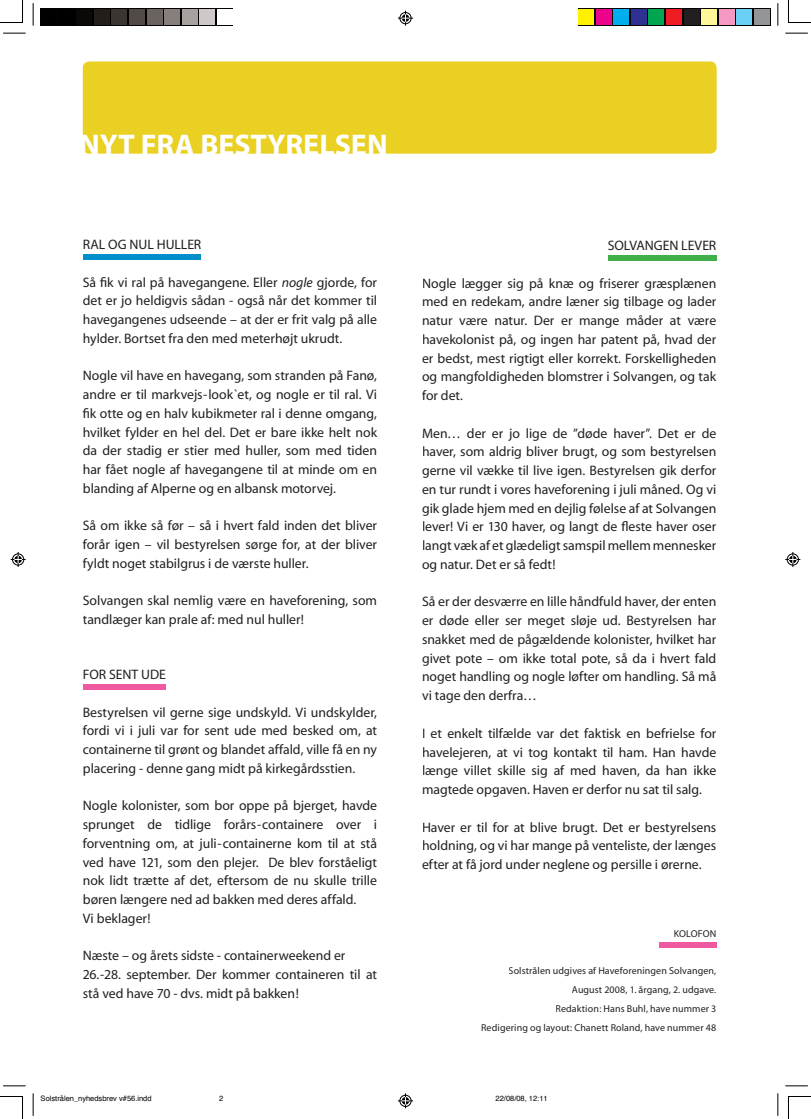
<style>
.page{position:relative;width:811px;height:1119px;background:#fff}
.page>*{position:absolute;margin:0;border:0;box-sizing:border-box;transform-origin:0 0}
.t1{font:700 30px "Myriad";color:#fff}
.t2{font:13.75px/18.8px "Myriad";color:#231f20;text-align:justify}
.t3{font:10px/18.8px "Myriad";letter-spacing:.01em;color:#231f20;text-align:right}
.t4{font:7.5px "Helvetica";color:#000}
.s1{font-style:italic}
</style>
<div class="page">
<div style="left:83px;top:61px;width:633px;height:93px;background:#e9d022;border-radius:7px"></div>
<div style="left:83px;top:255px;width:117px;height:5px;background:#008fca"></div>
<div style="left:83px;top:685px;width:82px;height:5px;background:#ef59a1"></div>
<div style="left:608px;top:256px;width:108px;height:5px;background:#40ae49"></div>
<div style="left:658px;top:942px;width:58px;height:5px;background:#ef59a1"></div>
<svg style="left:41px;top:8px;width:192px;height:18px"></svg>
<div style="left:42px;top:9px;width:15px;height:15px;background:#000"></div>
<div style="left:59px;top:9px;width:15px;height:15px;background:#000"></div>
<div style="left:77px;top:9px;width:15px;height:15px;background:#0c0806"></div>
<div style="left:94px;top:9px;width:15px;height:15px;background:#241e1b"></div>
<div style="left:112px;top:9px;width:15px;height:15px;background:#3b3532"></div>
<div style="left:129px;top:9px;width:15px;height:15px;background:#524a47"></div>
<div style="left:147px;top:9px;width:15px;height:15px;background:#6b6360"></div>
<div style="left:164px;top:9px;width:15px;height:15px;background:#867f7c"></div>
<div style="left:182px;top:9px;width:15px;height:15px;background:#a7a2a0"></div>
<div style="left:199px;top:9px;width:15px;height:15px;background:#cdc9c8"></div>
<div style="left:217px;top:9px;width:15px;height:15px;background:#fff"></div>
<svg style="left:578px;top:8px;width:192px;height:18px"></svg>
<div style="left:578px;top:9px;width:15px;height:15px;background:#fff101"></div>
<div style="left:596px;top:9px;width:15px;height:15px;background:#ed028c"></div>
<div style="left:613px;top:9px;width:15px;height:15px;background:#00aeef"></div>
<div style="left:631px;top:9px;width:15px;height:15px;background:#2e3092"></div>
<div style="left:648px;top:9px;width:15px;height:15px;background:#00a54f"></div>
<div style="left:666px;top:9px;width:15px;height:15px;background:#ee1d23"></div>
<div style="left:683px;top:9px;width:15px;height:15px;background:#231f20"></div>
<div style="left:701px;top:9px;width:15px;height:15px;background:#fff79a"></div>
<div style="left:718px;top:9px;width:15px;height:15px;background:#f499c2"></div>
<div style="left:736px;top:9px;width:15px;height:15px;background:#6bcff6"></div>
<div style="left:753px;top:9px;width:15px;height:15px;background:#939598"></div>
<svg style="left:33px;top:3px;width:1px;height:23px"></svg>
<svg style="left:3px;top:33px;width:23px;height:1px"></svg>
<svg style="left:777px;top:3px;width:1px;height:23px"></svg>
<svg style="left:785px;top:33px;width:22px;height:1px"></svg>
<svg style="left:33px;top:1093px;width:1px;height:22px"></svg>
<svg style="left:3px;top:1085px;width:23px;height:1px"></svg>
<svg style="left:777px;top:1093px;width:1px;height:22px"></svg>
<svg style="left:785px;top:1085px;width:22px;height:1px"></svg>
<svg style="left:0;top:0;width:23px;height:23px"></svg>
<svg style="left:788px;top:0;width:22px;height:23px"></svg>
<svg style="left:0;top:1096px;width:23px;height:23px"></svg>
<svg style="left:788px;top:1096px;width:22px;height:23px"></svg>
<svg style="left:398px;top:11px;width:15px;height:15px"></svg>
<svg style="left:398px;top:1093px;width:15px;height:15px"></svg>
<svg style="left:11px;top:552px;width:15px;height:15px"></svg>
<svg style="left:785px;top:552px;width:15px;height:15px"></svg>
<h1 class="t1" style="left:79px;top:129px;width:310px">NYT FRA BESTYRELSEN</h1>
<p class="t2" style="left:83px;top:236px;width:120px">RAL OG NUL HULLER</p>
<p class="t2" style="left:83px;top:273px;width:296px">Så fik vi ral på havegangene. Eller <span class="s1">nogle</span> gjorde, for det er jo heldigvis sådan - også når det kommer til havegangenes udseende – at der er frit valg på alle hylder. Bortset fra den med meterhøjt ukrudt.</p>
<p class="t2" style="left:83px;top:367px;width:296px">Nogle vil have en havegang, som stranden på Fanø, andre er til markvejs-look`et, og nogle er til ral. Vi fik otte og en halv kubikmeter ral i denne omgang, hvilket fylder en hel del. Det er bare ikke helt nok da der stadig er stier med huller, som med tiden har fået nogle af havegangene til at minde om en blanding af Alperne og en albansk motorvej.</p>
<p class="t2" style="left:83px;top:517px;width:296px">Så om ikke så før – så i hvert fald inden det bliver forår igen – vil bestyrelsen sørge for, at der bliver fyldt noget stabilgrus i de værste huller.</p>
<p class="t2" style="left:83px;top:592px;width:296px">Solvangen skal nemlig være en haveforening, som tandlæger kan prale af: med nul huller!</p>
<p class="t2" style="left:83px;top:666px;width:85px">FOR SENT UDE</p>
<p class="t2" style="left:83px;top:703px;width:296px">Bestyrelsen vil gerne sige undskyld. Vi undskylder, fordi vi i juli var for sent ude med besked om, at containerne til grønt og blandet affald, ville få en ny placering - denne gang midt på kirkegårdsstien.</p>
<p class="t2" style="left:83px;top:797px;width:296px;text-align:left">Nogle kolonister, som bor oppe på bjerget, havde sprunget de tidlige forårs-containere over i forventning om, at juli-containerne kom til at stå ved have 121, som den plejer. De blev forståeligt nok lidt trætte af det, eftersom de nu skulle trille børen længere ned ad bakken med deres affald.<br>Vi beklager!</p>
<p class="t2" style="left:83px;top:947px;width:296px;text-align:left">Næste – og årets sidste - containerweekend er<br>26.-28. september. Der kommer containeren til at stå ved have 70 - dvs. midt på bakken!</p>
<p class="t2" style="left:607px;top:237px;width:110px">SOLVANGEN LEVER</p>
<p class="t2" style="left:422px;top:274px;width:296px">Nogle lægger sig på knæ og friserer græsplænen med en redekam, andre læner sig tilbage og lader natur være natur. Der er mange måder at være havekolonist på, og ingen har patent på, hvad der er bedst, mest rigtigt eller korrekt. Forskelligheden og mangfoldigheden blomstrer i Solvangen, og tak for det.</p>
<p class="t2" style="left:422px;top:424px;width:296px">Men… der er jo lige de ”døde haver”. Det er de haver, som aldrig bliver brugt, og som bestyrelsen gerne vil vække til live igen. Bestyrelsen gik derfor en tur rundt i vores haveforening i juli måned. Og vi gik glade hjem med en dejlig følelse af at Solvangen lever! Vi er 130 haver, og langt de fleste haver oser langt væk af et glædeligt samspil mellem mennesker og natur. Det er så fedt!</p>
<p class="t2" style="left:422px;top:593px;width:296px">Så er der desværre en lille håndfuld haver, der enten er døde eller ser meget sløje ud. Bestyrelsen har snakket med de pågældende kolonister, hvilket har givet pote – om ikke total pote, så da i hvert fald noget handling og nogle løfter om handling. Så må vi tage den derfra…</p>
<p class="t2" style="left:422px;top:724px;width:296px">I et enkelt tilfælde var det faktisk en befrielse for havelejeren, at vi tog kontakt til ham. Han havde længe villet skille sig af med haven, da han ikke magtede opgaven. Haven er derfor nu sat til salg.</p>
<p class="t2" style="left:422px;top:818px;width:296px">Haver er til for at blive brugt. Det er bestyrelsens holdning, og vi har mange på venteliste, der længes efter at få jord under neglene og persille i ørerne.</p>
<p class="t3" style="left:673px;top:924px;width:44px">KOLOFON</p>
<p class="t3" style="left:481px;top:962px;width:237px">Solstrålen udgives af Haveforeningen Solvangen, August 2008, 1. årgang, 2. udgave.<br>Redaktion: Hans Buhl, have nummer 3<br>Redigering og layout: Chanett Roland, have nummer 48</p>
<p class="t4" style="left:41px;top:1091px;width:112px">Solstrålen_nyhedsbrev v#56.indd</p>
<p class="t4" style="left:219px;top:1091px;width:6px">2</p>
<p class="t4" style="left:495px;top:1091px;width:54px">22/08/08, 12:11</p>
</div>
